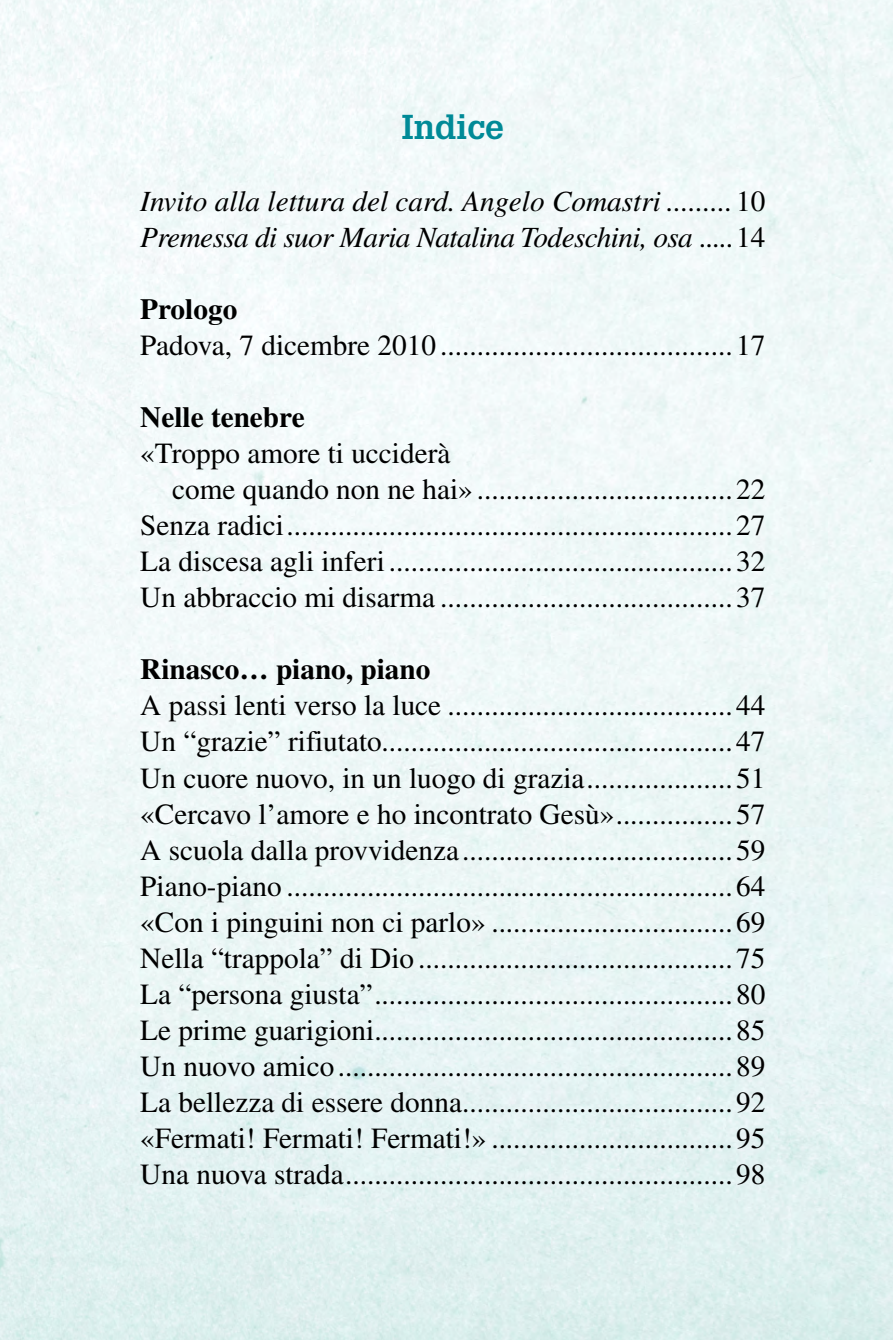
<style>
.page{position:relative;width:893px;height:1340px;background:#fff}
.page>*{position:absolute;margin:0;border:0;box-sizing:border-box;transform-origin:0 0}
.t1{font:700 33.75px "Glypha LT Std";color:#008a97}
.t2{font:29.25px/36px "Times LT Std";color:#000;text-align:justify}
.t3{font:italic 29.25px/36px "Times LT Std";letter-spacing:-.02em;color:#000}
.t4{font:700 29.25px "Times LT Std";color:#000}
.s1{font-style:normal}
</style>
<div class="page">
<div style="left:0;top:0;width:893px;height:1339px;background:linear-gradient(to bottom,#f6fbfc,#e2f2f1)"></div>
<p class="t1" style="left:402px;top:106px;width:103px">Indice</p>
<p class="t3" style="left:140px;top:183px;width:627px">Invito alla lettura del card. Angelo Comastri .........<span class="s1">10<br></span>Premessa di suor Maria Natalina Todeschini, osa <span class="s1">.....14</span></p>
<p class="t4" style="left:140px;top:292px;width:98px">Prologo</p>
<p class="t2" style="left:140px;top:327px;width:627px">Padova, 7 dicembre 2010 ........................................17</p>
<p class="t4" style="left:140px;top:400px;width:166px">Nelle tenebre</p>
<p class="t2" style="left:140px;top:435px;width:312px">«Troppo amore ti ucciderà</p>
<p class="t2" style="left:172px;top:471px;width:595px">come quando non ne hai» ...................................22</p>
<p class="t2" style="left:140px;top:507px;width:627px">Senza radici.............................................................27</p>
<p class="t2" style="left:140px;top:543px;width:627px">La discesa agli inferi ...............................................32</p>
<p class="t2" style="left:140px;top:579px;width:627px">Un abbraccio mi disarma ........................................37</p>
<p class="t4" style="left:140px;top:652px;width:292px">Rinasco… piano, piano</p>
<p class="t2" style="left:140px;top:687px;width:627px">A passi lenti verso la luce .......................................44<br>Un “grazie” rifiutato................................................47<br>Un cuore nuovo, in un luogo di grazia....................51 «Cercavo l’amore e ho incontrato Gesù»................57<br>A scuola dalla provvidenza.....................................59<br>Piano-piano .............................................................64 «Con i pinguini non ci parlo» .................................69<br>Nella “trappola” di Dio ...........................................75<br>La “persona giusta”.................................................80<br>Le prime guarigioni.................................................85<br>Un nuovo amico......................................................89<br>La bellezza di essere donna.....................................92 «Fermati! Fermati! Fermati!» .................................95<br>Una nuova strada.....................................................98</p>
</div>
